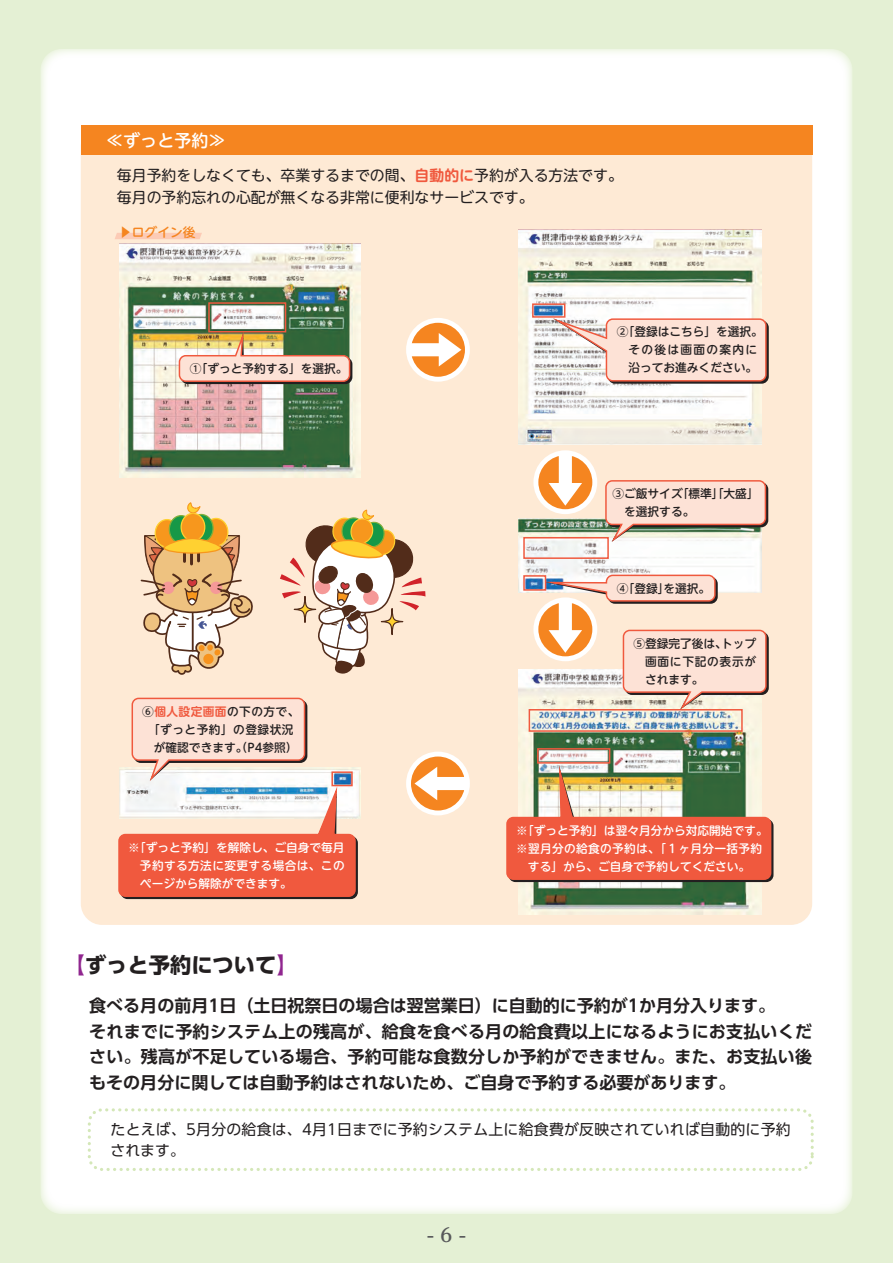
<style>
.page{position:relative;width:893px;height:1263px;background:#e4f0d4}
.page>*{position:absolute;margin:0;border:0;box-sizing:border-box;transform-origin:0 0}
.t1{font:700 21.3px "UD Shin Go Pro";color:#231f20}
.t2{font:700 19.2px "UD Reimin Pr 6 N";color:#57585a}
.t3{font:700 16.95px/25.5px "UD Shin Go Pr 6 De";letter-spacing:.01em;color:#231f20}
.t4{font:500 16.95px "UD Shin M Go Pr 6 N";color:#fff}
.t5{font:14.85px/22.4px "UD Shin M Go Pr 6 N";color:#231f20}
.t6{font:14.85px/21.3px "UD Shin Go Pro";letter-spacing:.015em;color:#231f20}
.t7{font:500 12.75px "UD Shin M Go Pr 6 N";color:#f58520}
.t8{font:500 11.7px/18px "UD Shin M Go Pr 6 N";color:#231f20;text-align:justify}
.t9{font:500 11.7px/18px "UD Shin M Go Pr 6 N";color:#fff;text-align:center}
.s1{font-family:"UD Shin M Go Pr 6 N De";font-weight:700;color:#f0593e}
.s2{color:#90268f}
</style>
<div class="page">
<div style="left:40px;top:49px;width:813px;height:1165px;background:#fff;border-radius:21px"></div>
<div style="left:81px;top:125px;width:731px;height:800px;background:#feead5;border-radius:21px"></div>
<div style="left:81px;top:125px;width:731px;height:30px;background:#f58520"></div>
<img style="left:119px;top:243px;width:241px;height:234px">
<img style="left:519px;top:230px;width:242px;height:215px">
<img style="left:519px;top:669px;width:242px;height:245px">
<img style="left:519px;top:518px;width:242px;height:74px">
<div style="left:537px;top:748px;width:73px;height:16px;border:1px solid #f0593e"></div>
<div style="left:529px;top:709px;width:214px;height:23px;border:1px solid #f0593e"></div>
<svg style="left:115px;top:233px;width:87px;height:6px"></svg>
<svg style="left:178px;top:326px;width:175px;height:59px"></svg>
<svg style="left:546px;top:315px;width:223px;height:69px"></svg>
<div style="left:208px;top:302px;width:78px;height:30px;border:1px solid #f0593e"></div>
<div style="left:532px;top:303px;width:33px;height:15px;border:1px solid #f0593e"></div>
<svg style="left:506px;top:759px;width:268px;height:124px;background:#d2886b"></svg>
<svg style="left:604px;top:480px;width:165px;height:65px"></svg>
<svg style="left:118px;top:697px;width:241px;height:203px"></svg>
<div style="left:88px;top:1108px;width:726px;height:63px;border:3px dashed #d4e7b8;border-radius:13px"></div>
<svg style="left:406px;top:318px;width:64px;height:64px"></svg>
<svg style="left:406px;top:752px;width:64px;height:63px"></svg>
<svg style="left:533px;top:450px;width:64px;height:64px"></svg>
<svg style="left:533px;top:574px;width:236px;height:138px"></svg>
<div style="left:523px;top:537px;width:86px;height:22px;border:1px solid #f0593e"></div>
<div style="left:523px;top:575px;width:23px;height:16px;border:1px solid #f0593e"></div>
<div style="left:204px;top:518px;width:24px;height:28px;background:#f7971d;border-radius:50%"></div>
<div style="left:204px;top:518px;width:24px;height:29px;border:1px solid #ffd131;border-radius:50%"></div>
<div style="left:155px;top:520px;width:24px;height:27px;background:#f7971d;border-radius:50%"></div>
<div style="left:155px;top:519px;width:24px;height:29px;border:1px solid #ffd131;border-radius:50%"></div>
<svg style="left:189px;top:514px;width:24px;height:28px"></svg>
<div style="left:189px;top:514px;width:25px;height:29px;border:1px solid #81ae3a;border-radius:50%"></div>
<svg style="left:169px;top:516px;width:24px;height:27px"></svg>
<div style="left:169px;top:515px;width:25px;height:29px;border:1px solid #81ae3a;border-radius:50%"></div>
<div style="left:181px;top:513px;width:24px;height:28px;background:#f7971d;border-radius:50%"></div>
<div style="left:181px;top:513px;width:24px;height:28px;border:1px solid #ffd131;border-radius:50%"></div>
<svg style="left:187px;top:502px;width:14px;height:12px"></svg>
<svg style="left:140px;top:534px;width:113px;height:141px"></svg>
<svg style="left:280px;top:510px;width:145px;height:164px"></svg>
<p class="t4" style="left:106px;top:126px;width:121px">≪ずっと予約≫</p>
<p class="t5" style="left:117px;top:163px;width:500px">毎月予約をしなくても、卒業するまでの間、<span class="s1">自動的に</span>予約が入る方法です｡毎月の予約忘れの心配が無くなる非常に便利なサービスです。</p>
<p class="t7" style="left:119px;top:221px;width:78px">▶ログイン後</p>
<p class="t8" style="left:190px;top:359px;width:154px">①｢ずっと予約する」を選択｡</p>
<p class="t8" style="left:154px;top:701px;width:141px;text-indent:-12px">⑥<span class="s1">個人設定画面</span>の下の方で､｢ずっと予約」の登録状況が確認できます｡(P4参照)</p>
<p class="t9" style="left:140px;top:837px;width:206px;text-align:justify;text-indent:-12px">※｢ずっと予約」を解除し、ご自身で毎月予約する方法に変更する場合は、このページから解除ができます。</p>
<p class="t8" style="left:628px;top:322px;width:130px;text-indent:-12px">②｢登録はこちら」を選択｡その後は画面の案内に沿ってお進みください。</p>
<p class="t8" style="left:624px;top:484px;width:130px;text-indent:-12px">③ご飯サイズ｢標準｣｢大盛｣を選択する｡</p>
<p class="t8" style="left:617px;top:578px;width:89px">④｢登録｣を選択｡</p>
<p class="t8" style="left:645px;top:633px;width:113px;text-indent:-12px">⑤登録完了後は､トップ画面に下記の表示がされます。</p>
<p class="t9" style="left:516px;top:820px;width:247px">※｢ずっと予約」は翌々月分から対応開始です｡※翌月分の給食の予約は、｢１ヶ月分一括予約する」から、ご自身で予約してください。</p>
<p class="t1" style="left:64px;top:948px;width:235px"><span class="s2">【</span>ずっと予約について<span class="s2">】</span></p>
<p class="t3" style="left:89px;top:992px;width:724px">食べる月の前月1日（土日祝祭日の場合は翌営業日）に自動的に予約が1か月分入ります。<br>それまでに予約システム上の残高が、給食を食べる月の給食費以上になるようにお支払いください。残高が不足している場合、予約可能な食数分しか予約ができません。また、お支払い後もその月分に関しては自動予約はされないため、ご自身で予約する必要があります。</p>
<p class="t6" style="left:111px;top:1118px;width:682px">たとえば、5月分の給食は、4月1日までに予約システム上に給食費が反映されていれば自動的に予約されます。</p>
<p class="t2" style="left:427px;top:1219px;width:41px">- 6 -</p>
</div>
